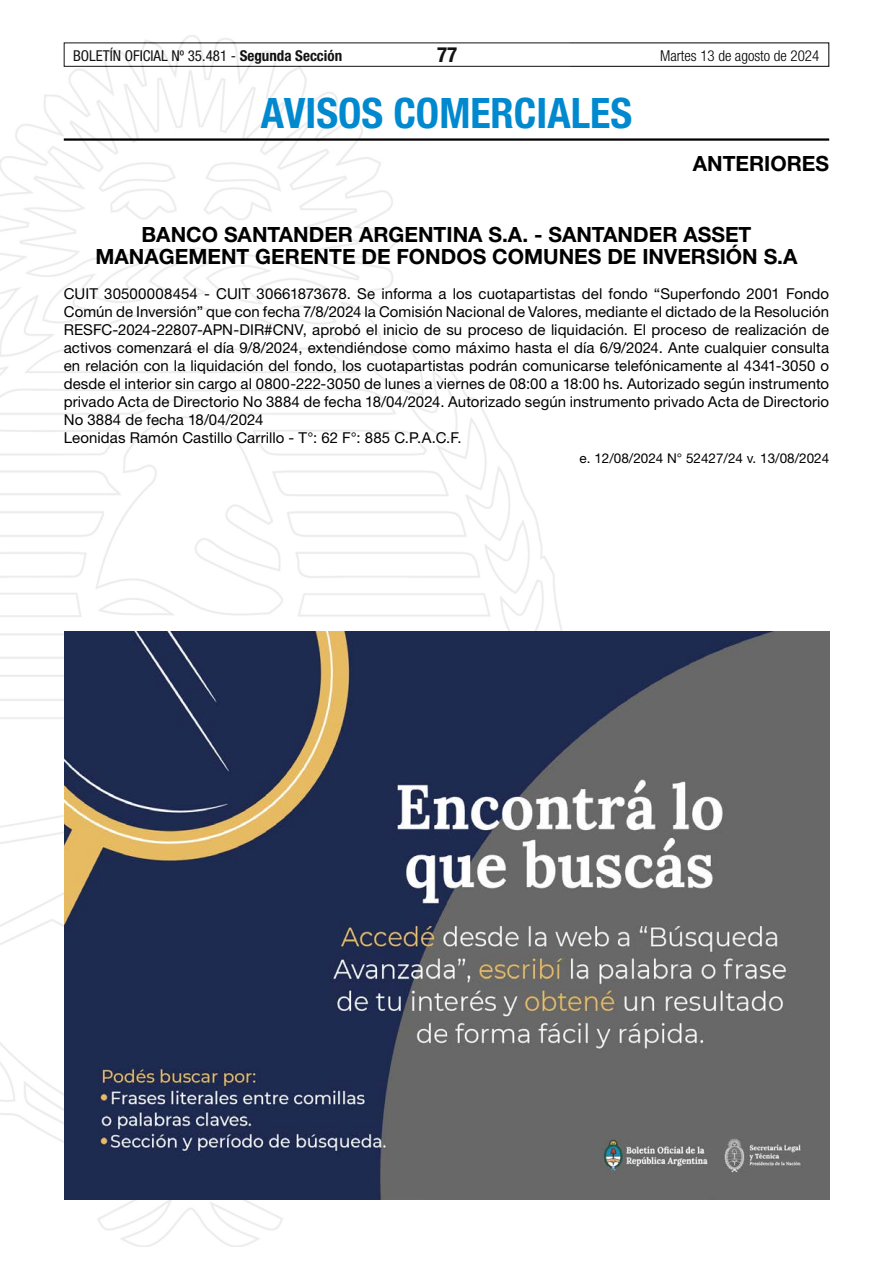
<style>
.page{position:relative;width:893px;height:1263px;background:#fff}
.page>*{position:absolute;margin:0;border:0;box-sizing:border-box;transform-origin:0 0}
.t1{font:700 condensed 42px "Helvetica Neue LT Std";color:#0089cf}
.t2{font:700 21px/22.5px "Helvetica Neue LT Std";color:#000;text-align:center}
.t3{font:700 condensed 21px "Helvetica Neue LT Std";color:#000}
.t4{font:15px/18px "Helvetica Neue LT Std";letter-spacing:.005em;color:#000}
.t5{font:condensed 15px "Helvetica Neue LT Std";color:#000}
.t6{font:300 condensed 15px "Helvetica Neue LT Std";color:#000}
.t7{font:13.5px "Helvetica Neue LT Std";color:#000}
.s1{font-weight:700}
</style>
<div class="page">
<div style="left:64px;top:43px;width:765px;height:24px;border:1px solid #000"></div>
<img style="left:0;top:35px;width:569px;height:1211px">
<hr style="left:64px;top:138px;width:765px;height:3px;background:#000">
<img style="left:65px;top:631px;width:764px;height:568px">
<p class="t5" style="left:73px;top:47px;width:271px">BOLETÍN OFICIAL Nº 35.481 - <span class="s1">Segunda Sección</span></p>
<h2 class="t3" style="left:437px;top:42px;width:22px">77</h2>
<p class="t6" style="left:660px;top:47px;width:161px">Martes 13 de agosto de 2024</p>
<h1 class="t1" style="left:261px;top:87px;width:373px">AVISOS COMERCIALES</h1>
<h2 class="t2" style="left:693px;top:152px;width:138px">ANTERIORES</h2>
<h2 class="t2" style="left:95px;top:223px;width:704px">BANCO SANTANDER ARGENTINA S.A. - SANTANDER ASSET<br>MANAGEMENT GERENTE DE FONDOS COMUNES DE INVERSIÓN S.A</h2>
<p class="t4" style="left:64px;top:285px;width:767px">CUIT 30500008454 - CUIT 30661873678. Se informa a los cuotapartistas del fondo “Superfondo 2001 Fondo Común de Inversión” que con fecha 7/8/2024 la Comisión Nacional de Valores, mediante el dictado de la Resolución RESFC-2024-22807-APN-DIR#CNV, aprobó el inicio de su proceso de liquidación. El proceso de realización de activos comenzará el día 9/8/2024, extendiéndose como máximo hasta el día 6/9/2024. Ante cualquier consulta en relación con la liquidación del fondo, los cuotapartistas podrán comunicarse telefónicamente al 4341-3050 o desde el interior sin cargo al 0800-222-3050 de lunes a viernes de 08:00 a 18:00 hs. Autorizado según instrumento privado Acta de Directorio No 3884 de fecha 18/04/2024. Autorizado según instrumento privado Acta de Directorio No 3884 de fecha 18/04/2024<br>Leonidas Ramón Castillo Carrillo - T°: 62 F°: 885 C.P.A.C.F.</p>
<p class="t7" style="left:580px;top:450px;width:251px">e. 12/08/2024 N° 52427/24 v. 13/08/2024</p>
</div>
